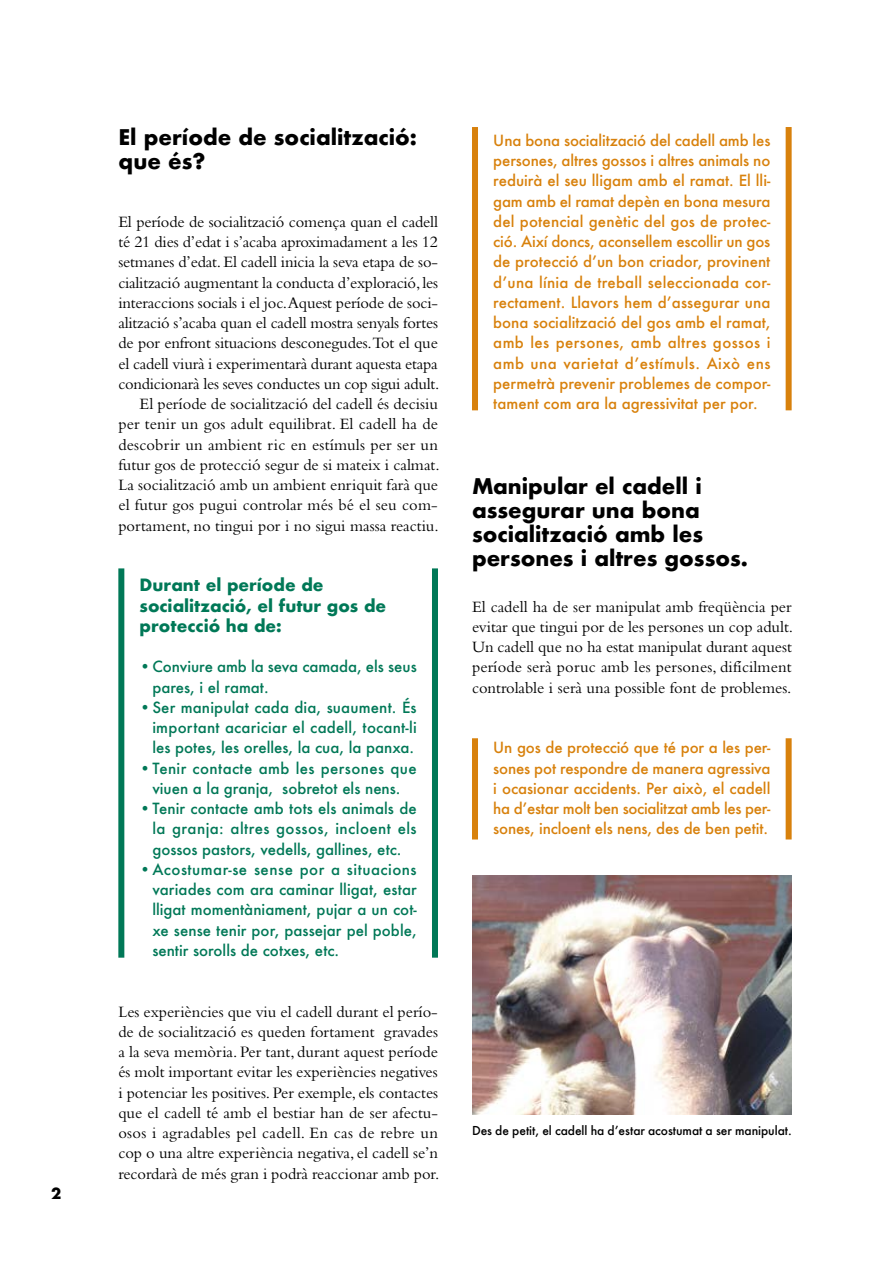
<style>
.page{position:relative;width:893px;height:1263px;background:#fff}
.page>*{position:absolute;margin:0;border:0;box-sizing:border-box;transform-origin:0 0}
.t1{font:700 21px/24px "Futura";color:#000}
.t2{font:16.5px/20.2px "Bembo";letter-spacing:-.01em;color:#000;text-align:justify}
.t3{font:700 16.5px/20.2px "Futura";color:#007857}
.t4{font:500 15px/20.2px "Futura";letter-spacing:-.01em;color:#d8810c;text-align:justify}
.t5{font:500 15px/20.2px "Futura";color:#007857;text-align:justify}
.t6{font:700 15px "Futura";color:#000}
.t7{font:500 12px "Futura";letter-spacing:-.005em;color:#000}
</style>
<div class="page">
<div style="left:472px;top:127px;width:6px;height:283px;background:#d8810c"></div>
<div style="left:472px;top:738px;width:6px;height:101px;background:#d8810c"></div>
<div style="left:786px;top:127px;width:6px;height:283px;background:#d8810c"></div>
<div style="left:786px;top:738px;width:6px;height:101px;background:#d8810c"></div>
<div style="left:118px;top:568px;width:6px;height:390px;background:#007857"></div>
<div style="left:432px;top:568px;width:6px;height:390px;background:#007857"></div>
<img style="left:472px;top:876px;width:320px;height:239px">
<p class="t6" style="left:51px;top:1183px;width:12px">2</p>
<p class="t1" style="left:118px;top:125px;width:300px">El període de socialització: que és?</p>
<p class="t2" style="left:118px;top:211px;width:323px;text-align:right">El període de socialització comença quan el cadell té 21 dies d’edat i s’acaba aproximadament a les 12 setmanes d’edat. El cadell inicia la seva etapa de so&shy;cialització augmentant la conducta d’exploració, les interaccions socials i el joc.Aquest període de soci&shy;alització s’acaba quan el cadell mostra senyals fortes de por enfront situacions desconegudes.Tot el que el cadell viurà i experimentarà durant aquesta etapa condicionarà les seves conductes un cop sigui adult.<br>El període de socialització del cadell és decisiu per tenir un gos adult equilibrat. El cadell ha de descobrir un ambient ric en estímuls per ser un futur gos de protecció segur de si mateix i calmat.<br>La socialització amb un ambient enriquit farà que el futur gos pugui controlar més bé el seu com&shy;portament, no tingui por i no sigui massa reactiu.</p>
<p class="t3" style="left:140px;top:575px;width:248px">Durant el període de socialització, el futur gos de protecció ha de:</p>
<p class="t5" style="left:152px;top:656px;width:266px;text-indent:-13px">•Conviure amb la seva camada, els seus pares, i el ramat.</p>
<p class="t5" style="left:152px;top:697px;width:266px;text-indent:-13px">•Ser manipulat cada dia, suaument. És important acariciar el cadell, tocant-li les potes, les orelles, la cua, la panxa.</p>
<p class="t5" style="left:140px;top:758px;width:279px;text-align:center">•Tenir contacte amb les persones que viuen a la granja, sobretot els nens.</p>
<p class="t5" style="left:152px;top:798px;width:266px;text-indent:-13px">•Tenir contacte amb tots els animals de la granja: altres gossos, incloent els gossos pastors, vedells, gallines, etc.</p>
<p class="t5" style="left:152px;top:859px;width:266px;text-indent:-13px">•Acostumar-se sense por a situacions variades com ara caminar lligat, estar lligat momentàniament, pujar a un cot&shy;xe sense tenir por, passejar pel poble, sentir sorolls de cotxes, etc.</p>
<p class="t2" style="left:118px;top:1001px;width:323px">Les experiències que viu el cadell durant el perío&shy;de de socialització es queden fortament gravades a la seva memòria. Per tant, durant aquest període és molt important evitar les experiències negatives i potenciar les positives. Per exemple, els contactes que el cadell té amb el bestiar han de ser afectu&shy;osos i agradables pel cadell. En cas de rebre un cop o una altre experiència negativa, el cadell se’n recordarà de més gran i podrà reaccionar amb por.</p>
<p class="t4" style="left:493px;top:130px;width:279px">Una bona socialització del cadell amb les persones, altres gossos i altres animals no reduirà el seu lligam amb el ramat. El lli&shy;gam amb el ramat depèn en bona mesura del potencial genètic del gos de protec&shy;ció. Així doncs, aconsellem escollir un gos de protecció d’un bon criador, provinent d’una línia de treball seleccionada cor&shy;rectament. Llavors hem d’assegurar una bona socialització del gos amb el ramat, amb les persones, amb altres gossos i amb una varietat d’estímuls. Això ens permetrà prevenir problemes de compor&shy;tament com ara la agressivitat per por.</p>
<p class="t1" style="left:472px;top:474px;width:277px">Manipular el cadell i assegurar una bona socialització amb les persones i altres gossos.</p>
<p class="t2" style="left:472px;top:596px;width:323px">El cadell ha de ser manipulat amb freqüència per evitar que tingui por de les persones un cop adult.<br>Un cadell que no ha estat manipulat durant aquest període serà poruc amb les persones, difícilment controlable i serà una possible font de problemes.</p>
<p class="t4" style="left:493px;top:737px;width:279px">Un gos de protecció que té por a les per&shy;sones pot respondre de manera agressiva i ocasionar accidents. Per això, el cadell ha d’estar molt ben socialitzat amb les per&shy;sones, incloent els nens, des de ben petit.</p>
<p class="t7" style="left:472px;top:1122px;width:321px">Des de petit, el cadell ha d’estar acostumat a ser manipulat.</p>
</div>
